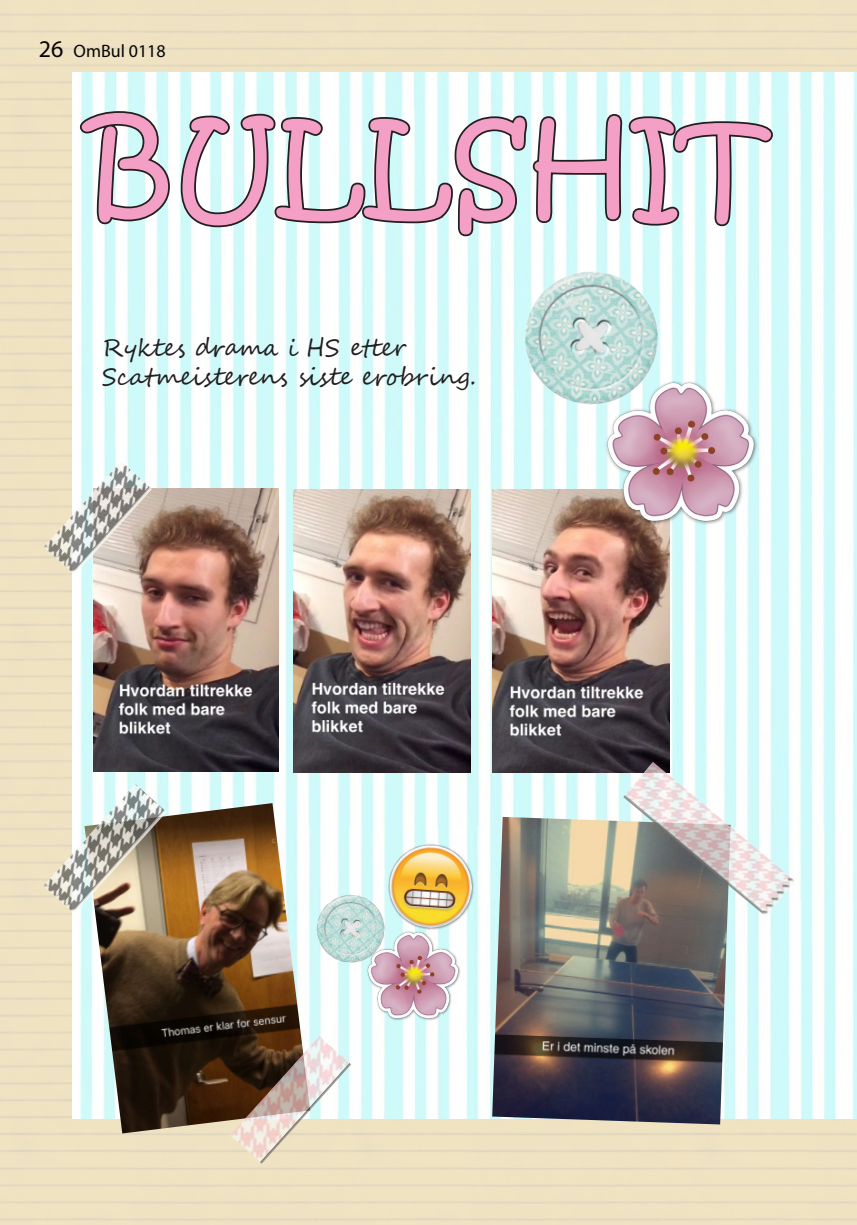
<style>
.page{position:relative;width:857px;height:1225px;background:#fff}
.page>*{position:absolute;margin:0;border:0;box-sizing:border-box;transform-origin:0 0}
.t1{font:116.8px "Kristen ITC";color:#f49fc5}
.t2{font:24px/28.8px "Segoe Script";color:#231f20}
.t3{font:18px "Myriad Pro";color:#040503}
.s1{font-size:24px}
</style>
<div class="page">
<img style="left:74px;top:72px;width:782px;height:1047px">
<svg style="left:78px;top:109px;width:94px;height:117px"></svg>
<svg style="left:179px;top:112px;width:596px;height:126px"></svg>
<img style="left:516px;top:263px;width:151px;height:151px">
<img style="left:84px;top:803px;width:226px;height:330px">
<img style="left:43px;top:784px;width:123px;height:130px">
<img style="left:230px;top:1036px;width:121px;height:127px">
<img style="left:365px;top:936px;width:96px;height:85px">
<img style="left:382px;top:839px;width:97px;height:97px">
<img style="left:492px;top:817px;width:238px;height:307px">
<img style="left:94px;top:488px;width:184px;height:283px">
<img style="left:293px;top:490px;width:177px;height:283px">
<img style="left:492px;top:490px;width:176px;height:283px">
<img style="left:603px;top:379px;width:156px;height:147px">
<img style="left:623px;top:762px;width:171px;height:154px">
<img style="left:44px;top:461px;width:108px;height:114px">
<img style="left:313px;top:891px;width:76px;height:76px">
<p class="t3" style="left:39px;top:39px;width:128px"><span class="s1">26</span> OmBul 0118</p>
<p class="t1" style="left:89px;top:89px;width:678px">BULLSHIT</p>
<p class="t2" style="left:102px;top:334px;width:375px">Ryktes drama i HS etter<br>Scatmeisterens siste erobring.</p>
</div>
